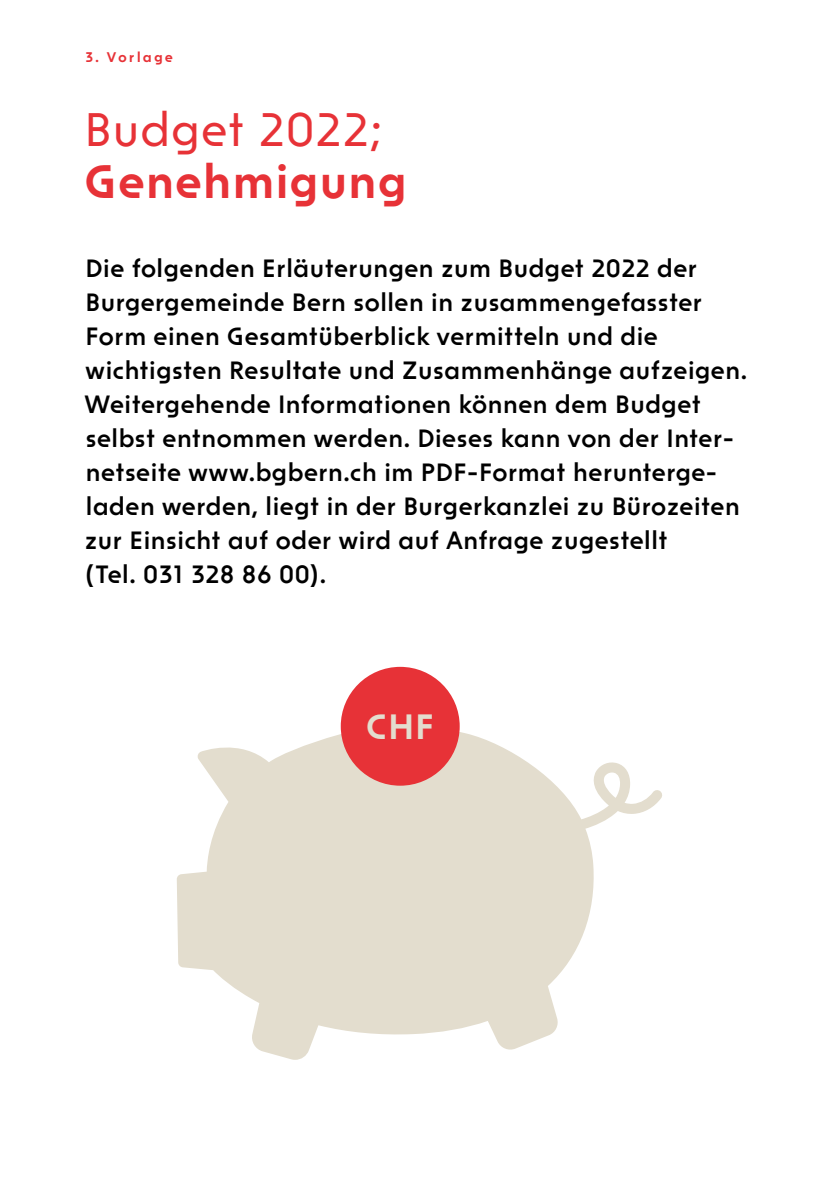
<style>
.page{position:relative;width:840px;height:1191px;background:#fff}
.page>*{position:absolute;margin:0;border:0;box-sizing:border-box;transform-origin:0 0}
.Titel_23Pt{font:47px/52px "Funkis C.2";color:#e73237}
.Titel_23Pt-2{font:700 35.2px "Funkis C.2";color:#e3ddce}
.Lead_12_5Pt{font:600 25px/34px "Funkis C.2";letter-spacing:-.005em;color:#000}
.t1{font:700 14px "Funkis C.2";letter-spacing:.14em;color:#e73237}
.s1{font-weight:700}
</style>
<div class="page">
<svg style="left:177px;top:723px;width:485px;height:336px;fill:#e3ddce"></svg>
<div style="left:340px;top:667px;width:119px;height:118px;background:#e73237;border-radius:50%"></div>
<p class="t1" style="left:85px;top:49px;width:89px">3. Vorlage</p>
<p class="Titel_23Pt" style="left:84px;top:105px;width:325px">Budget 2022;<br><span class="s1">Genehmigung</span></p>
<p class="Lead_12_5Pt" style="left:84px;top:251px;width:664px">Die folgenden Erläuterungen zum Budget 2022 der Burgergemeinde Bern sollen in zusammengefasster Form einen Gesamtüberblick vermitteln und die wichtigsten Resultate und Zusammenhänge aufzeigen.<br>Weitergehende Informationen können dem Budget selbst entnommen werden. Dieses kann von der Inter&shy;netseite www.bgbern.ch im PDF-Format herunterge&shy;laden werden, liegt in der Burgerkanzlei zu Bürozeiten zur Einsicht auf oder wird auf Anfrage zugestellt<br>(Tel. 031 328 86 00).</p>
<p class="Titel_23Pt-2" style="left:365px;top:706px;width:70px">CHF</p>
</div>
